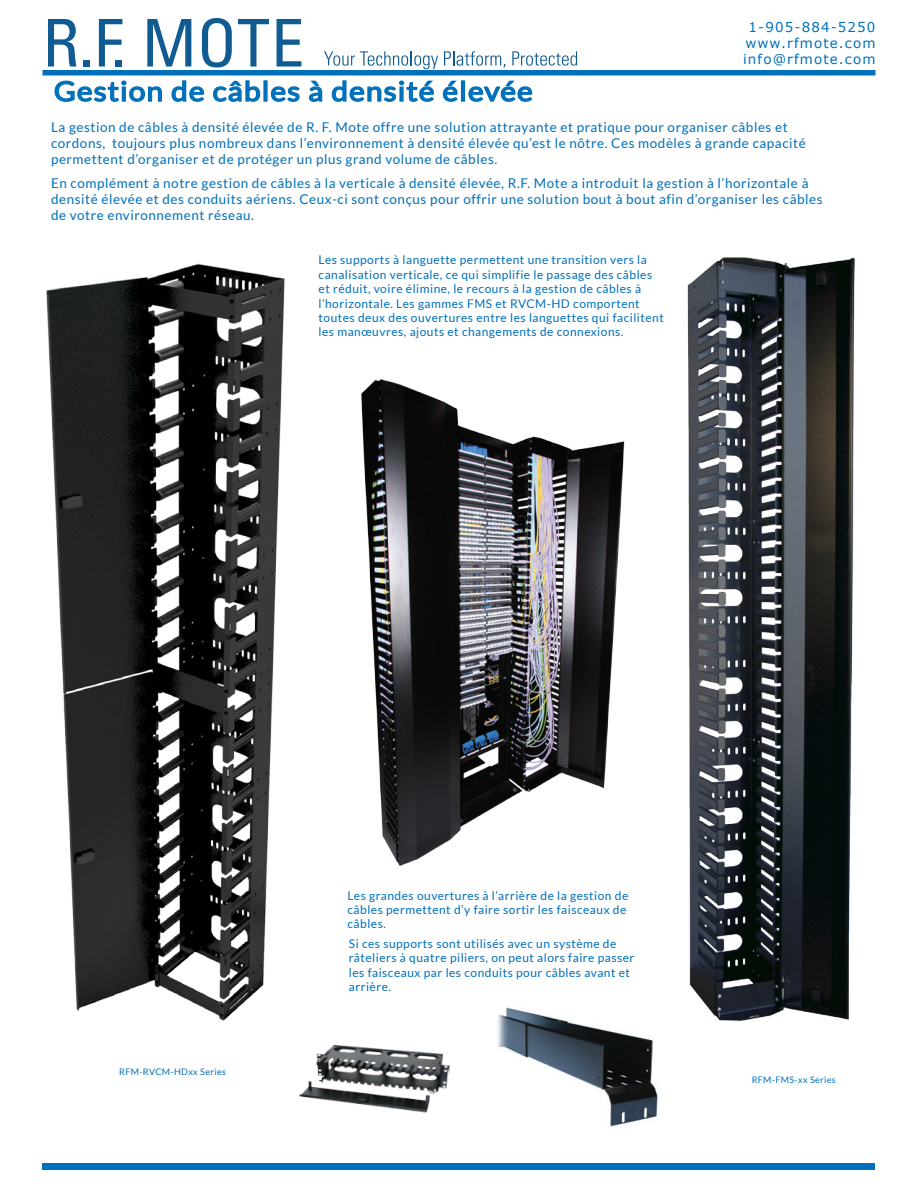
<style>
.page{position:relative;width:918px;height:1188px;background:#fff}
.page>*{position:absolute;margin:0;border:0;box-sizing:border-box;transform-origin:0 0}
.t1{font:27px "Lato";letter-spacing:.04em;color:#0070ba;scale:1.1 1}
.t2{font:13.5px/16.2px "Lato";letter-spacing:.04em;color:#0070ba}
.t3{font:13.5px/16.2px "Verdana";letter-spacing:.08em;color:#0070ba;text-align:center}
.t4{font:12px/14.4px "Lato";letter-spacing:.04em;color:#006fba}
.t5{font:9px "Lato";letter-spacing:.04em;color:#0070ba}
</style>
<div class="page">
<svg style="left:54px;top:80px;width:108px;height:22px"></svg>
<svg style="left:171px;top:80px;width:34px;height:22px"></svg>
<svg style="left:213px;top:80px;width:48px;height:22px"></svg>
<div style="left:263px;top:80px;width:5px;height:22px;border:2px solid #0070ba"></div>
<svg style="left:270px;top:86px;width:30px;height:16px"></svg>
<svg style="left:308px;top:80px;width:15px;height:22px"></svg>
<svg style="left:331px;top:80px;width:103px;height:22px"></svg>
<svg style="left:442px;top:80px;width:16px;height:22px"></svg>
<div style="left:461px;top:80px;width:4px;height:22px;border:2px solid #0070ba"></div>
<svg style="left:468px;top:80px;width:65px;height:22px"></svg>
<img style="left:361px;top:379px;width:264px;height:487px">
<img style="left:299px;top:1044px;width:151px;height:69px">
<img style="left:497px;top:1007px;width:161px;height:119px">
<img style="left:46px;top:263px;width:239px;height:758px">
<img style="left:687px;top:257px;width:168px;height:764px">
<div style="left:43px;top:1163px;width:832px;height:7px;background:#0070ba"></div>
<div style="left:43px;top:70px;width:832px;height:5px;background:#0070ba"></div>
<svg style="left:48px;top:19px;width:29px;height:48px"></svg>
<div style="left:84px;top:60px;width:6px;height:7px;background:#0f5b92"></div>
<svg style="left:99px;top:19px;width:23px;height:48px"></svg>
<div style="left:116px;top:60px;width:6px;height:7px;background:#0f5b92"></div>
<svg style="left:147px;top:19px;width:44px;height:48px"></svg>
<svg style="left:202px;top:18px;width:30px;height:50px"></svg>
<svg style="left:238px;top:19px;width:31px;height:48px"></svg>
<svg style="left:277px;top:19px;width:24px;height:48px"></svg>
<svg style="left:324px;top:51px;width:114px;height:18px"></svg>
<svg style="left:444px;top:51px;width:62px;height:17px"></svg>
<svg style="left:512px;top:51px;width:65px;height:15px"></svg>
<h1 class="t1" style="left:54px;top:76px;width:437px">Gestion de câbles à densité élevée</h1>
<p class="t3" style="left:743px;top:19px;width:134px">1-905-884-5250 www.rfmote.com info@rfmote.com</p>
<p class="t2" style="left:51px;top:119px;width:756px">La gestion de câbles à densité élevée de R. F. Mote offre une solution attrayante et pratique pour organiser câbles et cordons, toujours plus nombreux dans l’environnement à densité élevée qu’est le nôtre. Ces modèles à grande capacité permettent d’organiser et de protéger un plus grand volume de câbles.</p>
<p class="t2" style="left:51px;top:175px;width:773px">En complément à notre gestion de câbles à la verticale à densité élevée, R.F. Mote a introduit la gestion à l’horizontale à densité élevée et des conduits aériens. Ceux-ci sont conçus pour offrir une solution bout à bout afin d’organiser les câbles de votre environnement réseau.</p>
<p class="t4" style="left:319px;top:253px;width:347px">Les supports à languette permettent une transition vers la canalisation verticale, ce qui simplifie le passage des câbles et réduit, voire élimine, le recours à la gestion de câbles à l’horizontale. Les gammes FMS et RVCM-HD comportent toutes deux des ouvertures entre les languettes qui facilitent les manœuvres, ajouts et changements de connexions.</p>
<p class="t5" style="left:119px;top:1066px;width:108px">RFM-RVCM-HDxx Series</p>
<p class="t4" style="left:348px;top:888px;width:282px">Les grandes ouvertures à l’arrière de la gestion de câbles permettent d’y faire sortir les faisceaux de câbles.</p>
<p class="t4" style="left:349px;top:936px;width:287px">Si ces supports sont utilisés avec un système de râteliers à quatre piliers, on peut alors faire passer les faisceaux par les conduits pour câbles avant et arrière.</p>
<p class="t5" style="left:752px;top:1075px;width:86px">RFM-FMS-xx Series</p>
</div>
